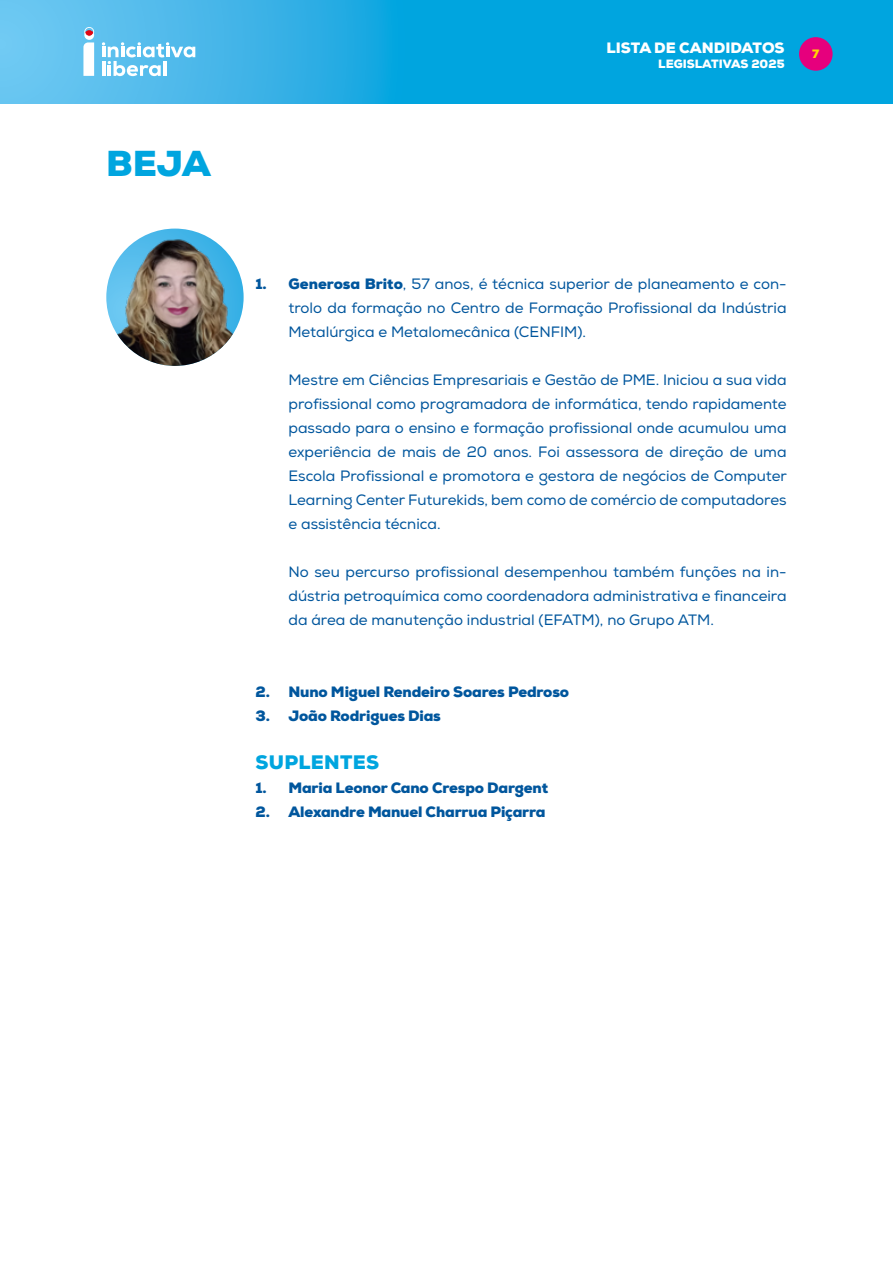
<style>
.page{position:relative;width:893px;height:1263px;background:#fff}
.page>*{position:absolute;margin:0;border:0;box-sizing:border-box;transform-origin:0 0}
.t1{font:900 36px "Nexa";color:#00a5df}
.t2{font:900 19.5px "Nexa";letter-spacing:.015em;color:#00a5df}
.t3{font:15px/24px "Nexa";color:#00569d;text-align:justify}
.t4{font:900 15px "Nexa";letter-spacing:-.01em;color:#00569d}
.t5{font:900 15px "Nexa";color:#fff}
.t6{font:900 12.15px "Nexa";color:#ffd800}
.t7{font:900 12px "Nexa";color:#fff}
.s1{font-weight:900}
</style>
<div class="page">
<svg style="left:0;top:0;width:893px;height:103px;background:#1cace3"></svg>
<div style="left:799px;top:37px;width:34px;height:34px;background:#e6007d;border-radius:50%"></div>
<svg style="left:83px;top:27px;width:11px;height:49px"></svg>
<svg style="left:102px;top:42px;width:93px;height:34px"></svg>
<hr style="left:163px;top:61px;width:3px;height:15px;background:#fff">
<img style="left:106px;top:229px;width:138px;height:137px;border-radius:69px">
<h1 class="t1" style="left:106px;top:140px;width:106px">BEJA</h1>
<p class="t5" style="left:606px;top:39px;width:180px">LISTA DE CANDIDATOS</p>
<p class="t7" style="left:658px;top:56px;width:128px">LEGISLATIVAS 2025</p>
<p class="t6" style="left:812px;top:46px;width:9px">7</p>
<p class="t3" style="left:288px;top:272px;width:500px;text-indent:-33px"><span class="s1">1. Generosa Brito</span>, 57 anos, é técnica superior de planeamento e con&shy;trolo da formação no Centro de Formação Profissional da Indústria Metalúrgica e Metalomecânica (CENFIM).</p>
<p class="t3" style="left:288px;top:368px;width:500px">Mestre em Ciências Empresariais e Gestão de PME. Iniciou a sua vida profissional como programadora de informática, tendo rapidamente passado para o ensino e formação profissional onde acumulou uma experiência de mais de 20 anos. Foi assessora de direção de uma Escola Profissional e promotora e gestora de negócios de Computer Learning Center Futurekids, bem como de comércio de computadores e assistência técnica.</p>
<p class="t3" style="left:288px;top:560px;width:500px">No seu percurso profissional desempenhou também funções na in&shy;dústria petroquímica como coordenadora administrativa e financeira da área de manutenção industrial (EFATM), no Grupo ATM.</p>
<p class="t4" style="left:255px;top:682px;width:315px">2. Nuno Miguel Rendeiro Soares Pedroso</p>
<p class="t4" style="left:255px;top:706px;width:187px">3. João Rodrigues Dias</p>
<h2 class="t2" style="left:256px;top:749px;width:125px">SUPLENTES</h2>
<p class="t4" style="left:255px;top:778px;width:294px">1. Maria Leonor Cano Crespo Dargent</p>
<p class="t4" style="left:255px;top:802px;width:292px">2. Alexandre Manuel Charrua Piçarra</p>
</div>
